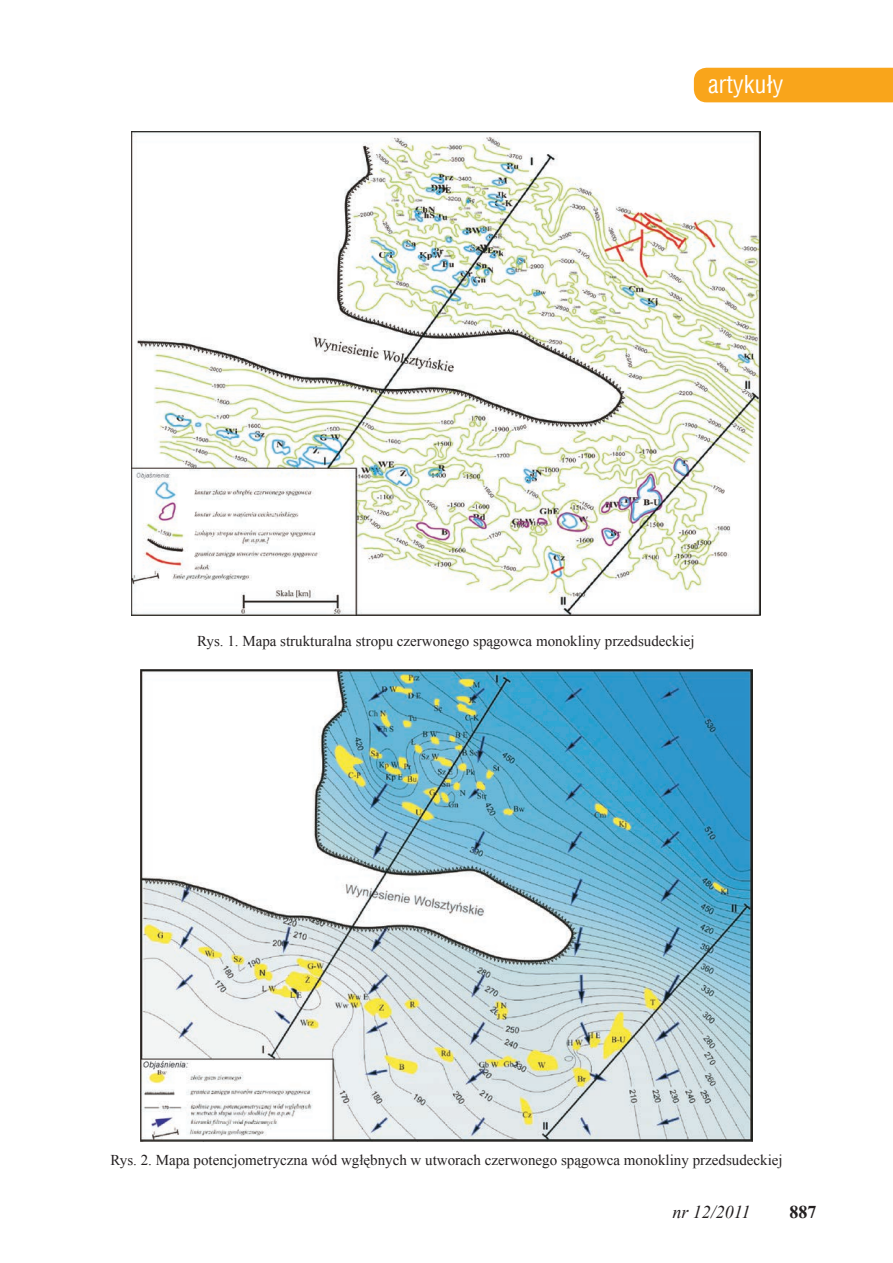
<style>
.page{position:relative;width:893px;height:1263px;background:#fff}
.page>*{position:absolute;margin:0;border:0;box-sizing:border-box;transform-origin:0 0}
.t1{font:24px "Switzerland Condensed";color:#fff}
.t2{font:italic 18px "Times New Roman";color:#231f20}
.t3{font:700 18px "Times New Roman";color:#231f20}
.t4{font:15px "Times New Roman";color:#231f20}
</style>
<div class="page">
<div style="left:694px;top:68px;width:199px;height:34px;background:#f9a51b"></div>
<img style="left:131px;top:132px;width:629px;height:484px">
<img style="left:140px;top:669px;width:613px;height:472px">
<h1 class="t1" style="left:708px;top:70px;width:77px">artykuły</h1>
<p class="t4" style="left:197px;top:631px;width:499px">Rys. 1. Mapa strukturalna stropu czerwonego spągowca monokliny przedsudeckiej</p>
<p class="t4" style="left:110px;top:1149px;width:674px">Rys. 2. Mapa potencjometryczna wód wgłębnych w utworach czerwonego spągowca monokliny przedsudeckiej</p>
<p class="t2" style="left:672px;top:1200px;width:80px">nr 12/2011</p>
<p class="t3" style="left:789px;top:1199px;width:28px">887</p>
</div>
